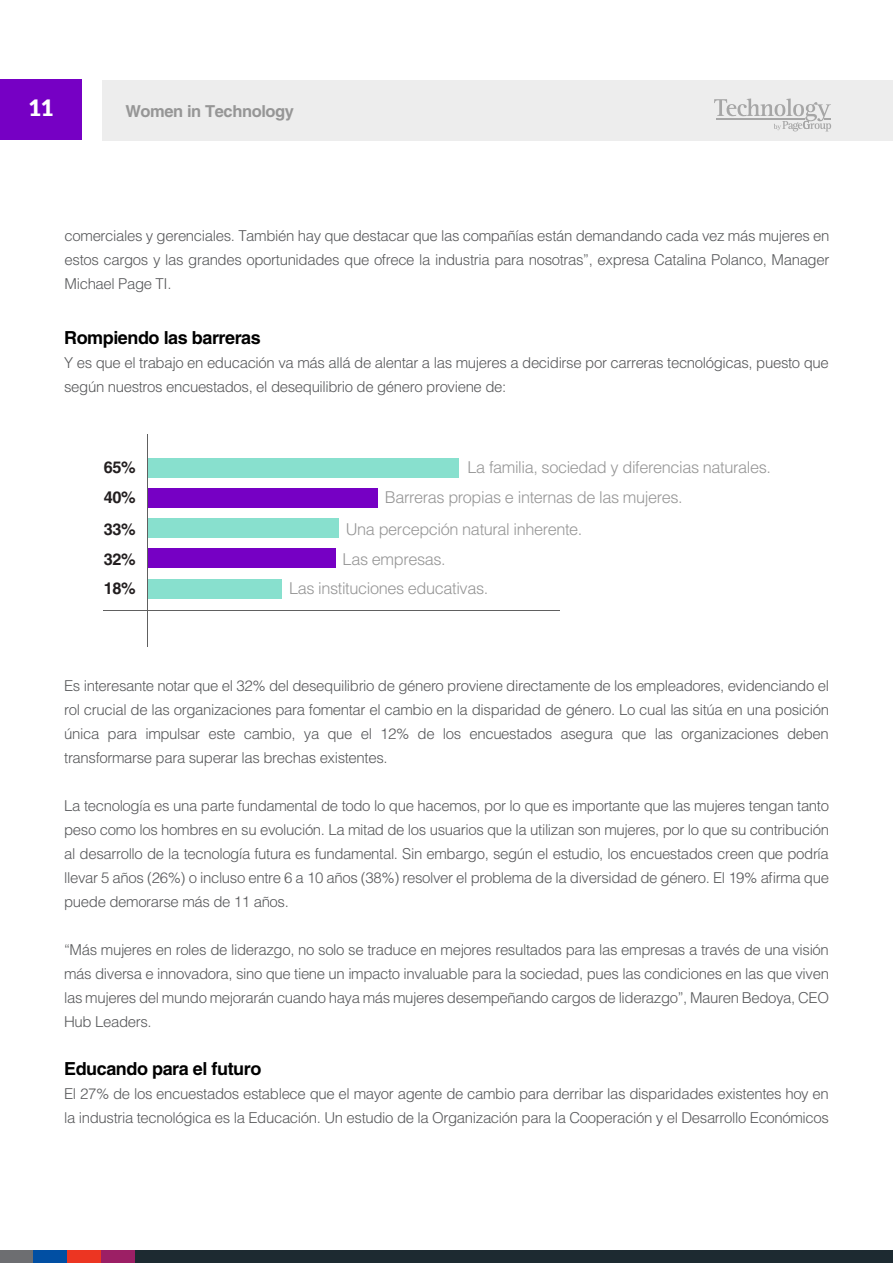
<style>
.page{position:relative;width:893px;height:1263px;background:#fff}
.page>*{position:absolute;margin:0;border:0;box-sizing:border-box;transform-origin:0 0}
.t1{font:900 22.5px "Lato";color:#fff}
.t2{font:700 18px "Helvetica LT Std";letter-spacing:-.025em;color:#000}
.t3{font:700 16.5px "Helvetica LT Std";letter-spacing:-.025em;color:#969696}
.t4{font:300 16.35px "Helvetica LT Std";letter-spacing:-.025em;color:#969696}
.t5{font:700 16.35px/30.5px "Helvetica LT Std";letter-spacing:-.025em;color:#231f20;text-align:justify}
.t6{font:300 15px/24px "Helvetica LT Std";letter-spacing:-.025em;color:#58595b;text-align:justify}
</style>
<div class="page">
<div style="left:2px;top:1251px;width:891px;height:12px;background:#1d2a31"></div>
<div style="left:101px;top:1251px;width:34px;height:12px;background:#9c1f65"></div>
<div style="left:67px;top:1251px;width:34px;height:12px;background:#ec3522"></div>
<div style="left:0;top:1251px;width:34px;height:12px;background:#6d6e71"></div>
<div style="left:34px;top:1251px;width:33px;height:12px;background:#014fa3"></div>
<hr style="left:104px;top:610px;width:456px;height:1px;background:#606060">
<div style="left:148px;top:488px;width:230px;height:20px;background:#7600c4"></div>
<div style="left:148px;top:458px;width:311px;height:19px;background:#88e0ce"></div>
<div style="left:148px;top:518px;width:190px;height:20px;background:#88e0ce"></div>
<div style="left:148px;top:549px;width:188px;height:19px;background:#7600c4"></div>
<div style="left:148px;top:579px;width:133px;height:19px;background:#88e0ce"></div>
<hr style="left:148px;top:434px;width:1px;height:213px;background:#606060">
<div style="left:0;top:79px;width:82px;height:61px;background:#7600c4"></div>
<div style="left:103px;top:80px;width:790px;height:61px;background:#ededed"></div>
<svg style="left:714px;top:98px;width:117px;height:33px"></svg>
<h1 class="t1" style="left:28px;top:90px;width:27px">11</h1>
<p class="t3" style="left:125px;top:101px;width:170px">Women in Technology</p>
<p class="t6" style="left:65px;top:223px;width:766px">comerciales y gerenciales. También hay que destacar que las compañías están demandando cada vez más mujeres en estos cargos y las grandes oportunidades que ofrece la industria para nosotras”, expresa Catalina Polanco, Manager Michael Page TI.</p>
<p class="t2" style="left:64px;top:326px;width:198px">Rompiendo las barreras</p>
<p class="t6" style="left:64px;top:350px;width:766px">Y es que el trabajo en educación va más allá de alentar a las mujeres a decidirse por carreras tecnológicas, puesto que según nuestros encuestados, el desequilibrio de género proviene de:</p>
<p class="t5" style="left:104px;top:452px;width:33px">65% 40% 33% 32% 18%</p>
<p class="t4" style="left:467px;top:457px;width:305px">La familia, sociedad y diferencias naturales.</p>
<p class="t4" style="left:385px;top:487px;width:299px">Barreras propias e internas de las mujeres.</p>
<p class="t4" style="left:346px;top:519px;width:238px">Una percepción natural inherente.</p>
<p class="t4" style="left:343px;top:549px;width:105px">Las empresas.</p>
<p class="t4" style="left:289px;top:578px;width:201px">Las instituciones educativas.</p>
<p class="t6" style="left:64px;top:674px;width:766px">Es interesante notar que el 32% del desequilibrio de género proviene directamente de los empleadores, evidenciando el rol crucial de las organizaciones para fomentar el cambio en la disparidad de género. Lo cual las sitúa en una posición única para impulsar este cambio, ya que el 12% de los encuestados asegura que las organizaciones deben transformarse para superar las brechas existentes.</p>
<p class="t6" style="left:64px;top:794px;width:766px">La tecnología es una parte fundamental de todo lo que hacemos, por lo que es importante que las mujeres tengan tanto peso como los hombres en su evolución. La mitad de los usuarios que la utilizan son mujeres, por lo que su contribución al desarrollo de la tecnología futura es fundamental. Sin embargo, según el estudio, los encuestados creen que podría llevar 5 años (26%) o incluso entre 6 a 10 años (38%) resolver el problema de la diversidad de género. El 19% afirma que puede demorarse más de 11 años.</p>
<p class="t6" style="left:64px;top:938px;width:766px">“Más mujeres en roles de liderazgo, no solo se traduce en mejores resultados para las empresas a través de una visión más diversa e innovadora, sino que tiene un impacto invaluable para la sociedad, pues las condiciones en las que viven las mujeres del mundo mejorarán cuando haya más mujeres desempeñando cargos de liderazgo”, Mauren Bedoya, CEO Hub Leaders.</p>
<p class="t2" style="left:64px;top:1058px;width:199px">Educando para el futuro</p>
<p class="t6" style="left:64px;top:1082px;width:766px">El 27% de los encuestados establece que el mayor agente de cambio para derribar las disparidades existentes hoy en la industria tecnológica es la Educación. Un estudio de la Organización para la Cooperación y el Desarrollo Económicos</p>
</div>
